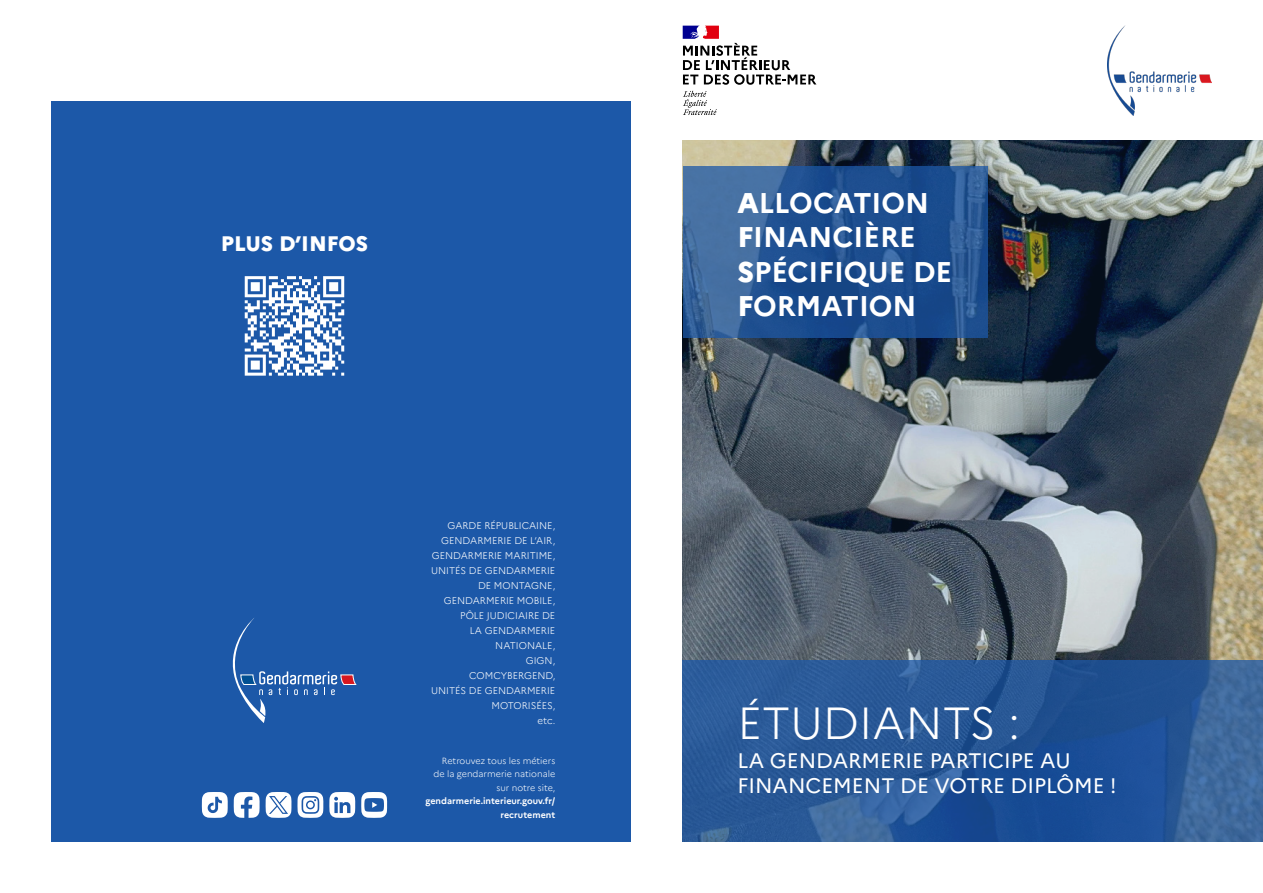
<style>
.page{position:relative;width:1263px;height:893px;background:#fff}
.page>*{position:absolute;margin:0;border:0;box-sizing:border-box;transform-origin:0 0}
.t1{font:300 45px "Marianne";color:#fff}
.t2{font:700 28.5px/34.2px "Marianne";color:#fff}
.t3{font:21px/25.2px "Marianne";color:#fff}
.t4{font:800 21px "Marianne";color:#fff}
.t5{font:300 9.75px/15px "Marianne";color:#fff;text-align:right}
.t6{font:300 9px/13.5px "Marianne";color:#fff;text-align:right}
.s1{font-weight:700}
.s2{font-weight:800}
</style>
<div class="page">
<svg style="left:682px;top:141px;width:581px;height:519px;background:#56616a"></svg>
<svg style="left:682px;top:167px;width:305px;height:171px;background:#275693"></svg>
<svg style="left:682px;top:660px;width:581px;height:182px;background:#285797"></svg>
<img style="left:1108px;top:26px;width:104px;height:89px">
<svg style="left:683px;top:91px;width:34px;height:24px"></svg>
<svg style="left:683px;top:26px;width:133px;height:59px"></svg>
<div style="left:51px;top:101px;width:579px;height:741px;background:#1c58a8"></div>
<svg style="left:233px;top:618px;width:123px;height:105px"></svg>
<svg style="left:297px;top:792px;width:26px;height:26px"></svg>
<svg style="left:361px;top:792px;width:26px;height:26px"></svg>
<svg style="left:234px;top:792px;width:26px;height:26px"></svg>
<svg style="left:202px;top:792px;width:26px;height:26px"></svg>
<svg style="left:329px;top:792px;width:26px;height:26px"></svg>
<svg style="left:266px;top:792px;width:25px;height:26px"></svg>
<svg style="left:245px;top:276px;width:99px;height:100px"></svg>
<p class="t4" style="left:221px;top:231px;width:149px">PLUS D’INFOS</p>
<p class="t5" style="left:447px;top:518px;width:109px">GARDE RÉPUBLICAINE,</p>
<p class="t5" style="left:441px;top:533px;width:116px">GENDARMERIE DE L’AIR,</p>
<p class="t5" style="left:432px;top:548px;width:125px">GENDARMERIE MARITIME,</p>
<p class="t5" style="left:431px;top:563px;width:126px">UNITÉS DE GENDARMERIE<br>DE MONTAGNE,</p>
<p class="t5" style="left:444px;top:593px;width:113px">GENDARMERIE MOBILE,</p>
<p class="t5" style="left:460px;top:608px;width:97px">PÔLE JUDICIAIRE DE<br>LA GENDARMERIE<br>NATIONALE,<br>GIGN,</p>
<p class="t5" style="left:469px;top:668px;width:87px">COMCYBERGEND,</p>
<p class="t5" style="left:431px;top:683px;width:126px">UNITÉS DE GENDARMERIE<br>MOTORISÉES,</p>
<p class="t5" style="left:538px;top:713px;width:19px">etc.</p>
<p class="t6" style="left:426px;top:754px;width:131px">Retrouvez tous les métiers<br>de la gendarmerie nationale sur notre site, <span class="s1">gendarmerie.interieur.gouv.fr/ recrutement</span></p>
<p class="t2" style="left:737px;top:186px;width:193px"><span class="s2">A</span>LLOCATION</p>
<p class="t2" style="left:737px;top:220px;width:216px"><span class="s2">F</span>INANCIÈRE<br><span class="s2">S</span>PÉCIFIQUE DE<br><span class="s2">F</span>ORMATION</p>
<p class="t1" style="left:737px;top:696px;width:284px">ÉTUDIANTS :</p>
<p class="t3" style="left:737px;top:748px;width:381px">LA GENDARMERIE PARTICIPE AU<br>FINANCEMENT DE VOTRE DIPLÔME !</p>
</div>
